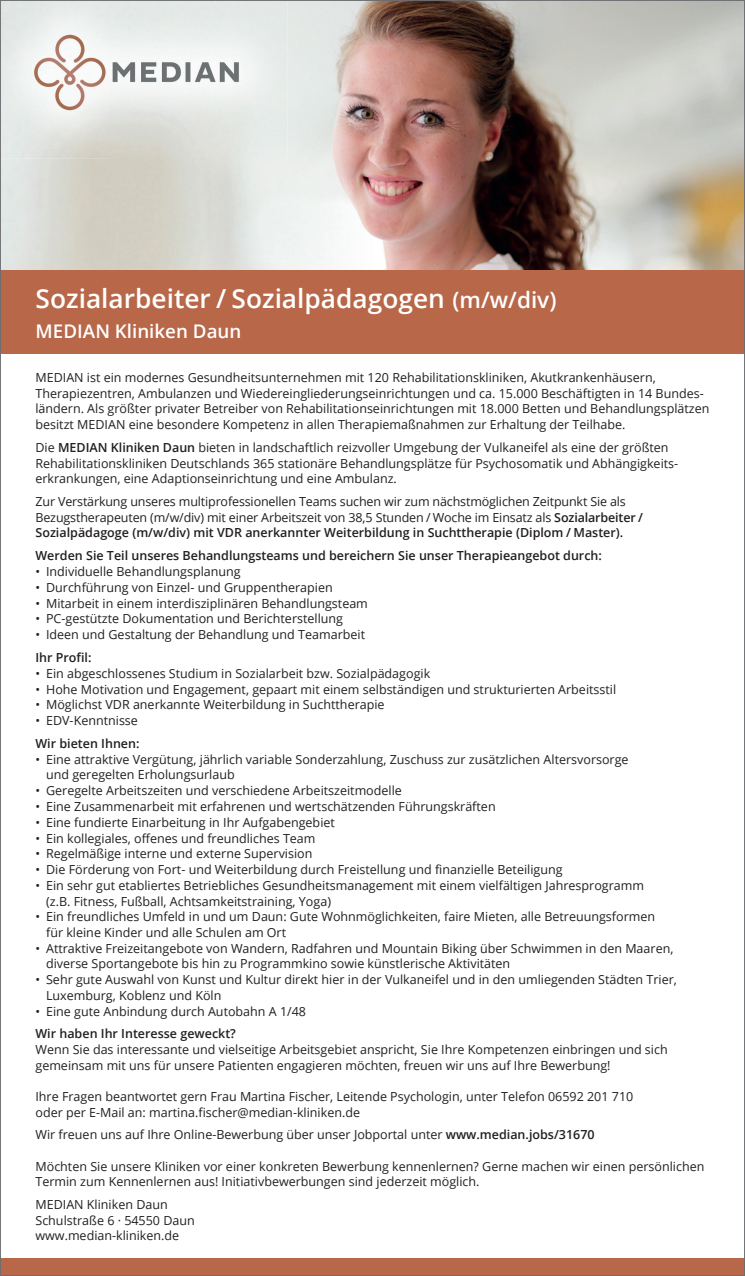
<style>
.page{position:relative;width:745px;height:1276px;background:#fff}
.page>*{position:absolute;margin:0;border:0;box-sizing:border-box;transform-origin:0 0}
.t1{font:600 26.25px "Open Sans";color:#fff}
.t2{font:600 18.75px "Open Sans";color:#fff}
.t3{font:12.5px/15.6px "Open Sans";color:#231f20}
.t4{font:600 12.5px "Open Sans";color:#231f20}
.s1{font-size:22.5px}
.s2{font-weight:600}
</style>
<div class="page">
<div style="left:0;top:1258px;width:744px;height:18px;background:#b86749"></div>
<img style="left:279px;top:2px;width:463px;height:268px">
<img style="left:28px;top:34px;width:216px;height:78px">
<div style="left:1px;top:270px;width:743px;height:83px;background:#b86749"></div>
<h1 class="t1" style="left:36px;top:281px;width:522px">Sozialarbeiter / Sozialpädagogen <span class="s1">(m/w/div)</span></h1>
<h2 class="t2" style="left:36px;top:318px;width:207px">MEDIAN Kliniken Daun</h2>
<p class="t3" style="left:35px;top:369px;width:675px">MEDIAN ist ein modernes Gesundheitsunternehmen mit 120 Rehabilitationskliniken, Akutkrankenhäusern, Therapiezentren, Ambulanzen und Wiedereingliederungseinrichtungen und ca. 15.000 Beschäftigten in 14 Bundes&shy;ländern. Als größter privater Betreiber von Rehabilitationseinrichtungen mit 18.000 Betten und Behandlungsplätzen besitzt MEDIAN eine besondere Kompetenz in allen Therapiemaßnahmen zur Erhaltung der Teilhabe.</p>
<p class="t3" style="left:35px;top:439px;width:643px">Die <span class="s2">MEDIAN Kliniken Daun</span> bieten in landschaftlich reizvoller Umgebung der Vulkaneifel als eine der größten<br>Rehabilitationskliniken Deutschlands 365 stationäre Behandlungsplätze für Psychosomatik und Abhängigkeits&shy;erkrankungen, eine Adaptionseinrichtung und eine Ambulanz.</p>
<p class="t3" style="left:35px;top:493px;width:608px">Zur Verstärkung unseres multiprofessionellen Teams suchen wir zum nächstmöglichen Zeitpunkt Sie als<br>Bezugstherapeuten (m/w/div) mit einer Arbeitszeit von 38,5 Stunden / Woche im Einsatz als <span class="s2">Sozialarbeiter /<br>Sozialpädagoge (m/w/div) mit VDR anerkannter Weiterbildung in Suchttherapie (Diplom / Master).</span></p>
<p class="t4" style="left:35px;top:547px;width:567px">Werden Sie Teil unseres Behandlungsteams und bereichern Sie unser Therapieangebot durch:</p>
<p class="t3" style="left:35px;top:563px;width:207px">• Individuelle Behandlungsplanung</p>
<p class="t3" style="left:35px;top:579px;width:298px">• Durchführung von Einzel- und Gruppentherapien</p>
<p class="t3" style="left:35px;top:595px;width:334px">• Mitarbeit in einem interdisziplinären Behandlungsteam</p>
<p class="t3" style="left:35px;top:611px;width:309px">• PC-gestützte Dokumentation und Berichterstellung</p>
<p class="t3" style="left:35px;top:626px;width:331px">• Ideen und Gestaltung der Behandlung und Teamarbeit</p>
<p class="t4" style="left:35px;top:649px;width:58px">Ihr Profil:</p>
<p class="t3" style="left:35px;top:665px;width:396px">• Ein abgeschlossenes Studium in Sozialarbeit bzw. Sozialpädagogik</p>
<p class="t3" style="left:35px;top:681px;width:582px">• Hohe Motivation und Engagement, gepaart mit einem selbständigen und strukturierten Arbeitsstil</p>
<p class="t3" style="left:35px;top:696px;width:350px">• Möglichst VDR anerkannte Weiterbildung in Suchttherapie</p>
<p class="t3" style="left:35px;top:712px;width:104px">• EDV-Kenntnisse</p>
<p class="t4" style="left:35px;top:735px;width:105px">Wir bieten Ihnen:</p>
<p class="t3" style="left:46px;top:751px;width:583px;text-indent:-11px">• Eine attraktive Vergütung, jährlich variable Sonderzahlung, Zuschuss zur zusätzlichen Altersvorsorge und geregelten Erholungsurlaub</p>
<p class="t3" style="left:35px;top:782px;width:368px">• Geregelte Arbeitszeiten und verschiedene Arbeitszeitmodelle</p>
<p class="t3" style="left:35px;top:798px;width:461px">• Eine Zusammenarbeit mit erfahrenen und wertschätzenden Führungskräften</p>
<p class="t3" style="left:35px;top:814px;width:301px">• Eine fundierte Einarbeitung in Ihr Aufgabengebiet</p>
<p class="t3" style="left:35px;top:830px;width:281px">• Ein kollegiales, offenes und freundliches Team</p>
<p class="t3" style="left:35px;top:845px;width:278px">• Regelmäßige interne und externe Supervision</p>
<p class="t3" style="left:35px;top:861px;width:528px">• Die Förderung von Fort- und Weiterbildung durch Freistellung und finanzielle Beteiligung</p>
<p class="t3" style="left:46px;top:877px;width:599px;text-indent:-11px">• Ein sehr gut etabliertes Betriebliches Gesundheitsmanagement mit einem vielfältigen Jahresprogramm (z.B. Fitness, Fußball, Achtsamkeitstraining, Yoga)</p>
<p class="t3" style="left:46px;top:908px;width:610px;text-indent:-11px">• Ein freundliches Umfeld in und um Daun: Gute Wohnmöglichkeiten, faire Mieten, alle Betreuungsformen für kleine Kinder und alle Schulen am Ort</p>
<p class="t3" style="left:46px;top:940px;width:628px;text-indent:-11px">• Attraktive Freizeitangebote von Wandern, Radfahren und Mountain Biking über Schwimmen in den Maaren, diverse Sportangebote bis hin zu Programmkino sowie künstlerische Aktivitäten</p>
<p class="t3" style="left:46px;top:971px;width:632px;text-indent:-11px">• Sehr gute Auswahl von Kunst und Kultur direkt hier in der Vulkaneifel und in den umliegenden Städten Trier,<br>Luxemburg, Koblenz und Köln</p>
<p class="t3" style="left:35px;top:1003px;width:272px">• Eine gute Anbindung durch Autobahn A 1/48</p>
<p class="t4" style="left:35px;top:1025px;width:202px">Wir haben Ihr Interesse geweckt?</p>
<p class="t3" style="left:35px;top:1041px;width:633px">Wenn Sie das interessante und vielseitige Arbeitsgebiet anspricht, Sie Ihre Kompetenzen einbringen und sich gemeinsam mit uns für unsere Patienten engagieren möchten, freuen wir uns auf Ihre Bewerbung!</p>
<p class="t3" style="left:35px;top:1088px;width:599px">Ihre Fragen beantwortet gern Frau Martina Fischer, Leitende Psychologin, unter Telefon 06592 201 710 oder per E-Mail an: martina.fischer@median-kliniken.de</p>
<p class="t3" style="left:35px;top:1126px;width:560px">Wir freuen uns auf Ihre Online-Bewerbung über unser Jobportal unter <span class="s2">www.median.jobs/31670</span></p>
<p class="t3" style="left:35px;top:1158px;width:670px">Möchten Sie unsere Kliniken vor einer konkreten Bewerbung kennenlernen? Gerne machen wir einen persönlichen<br>Termin zum Kennenlernen aus! Initiativbewerbungen sind jederzeit möglich.</p>
<p class="t3" style="left:35px;top:1196px;width:161px">MEDIAN Kliniken Daun<br>Schulstraße 6 · 54550 Daun www.median-kliniken.de</p>
</div>
